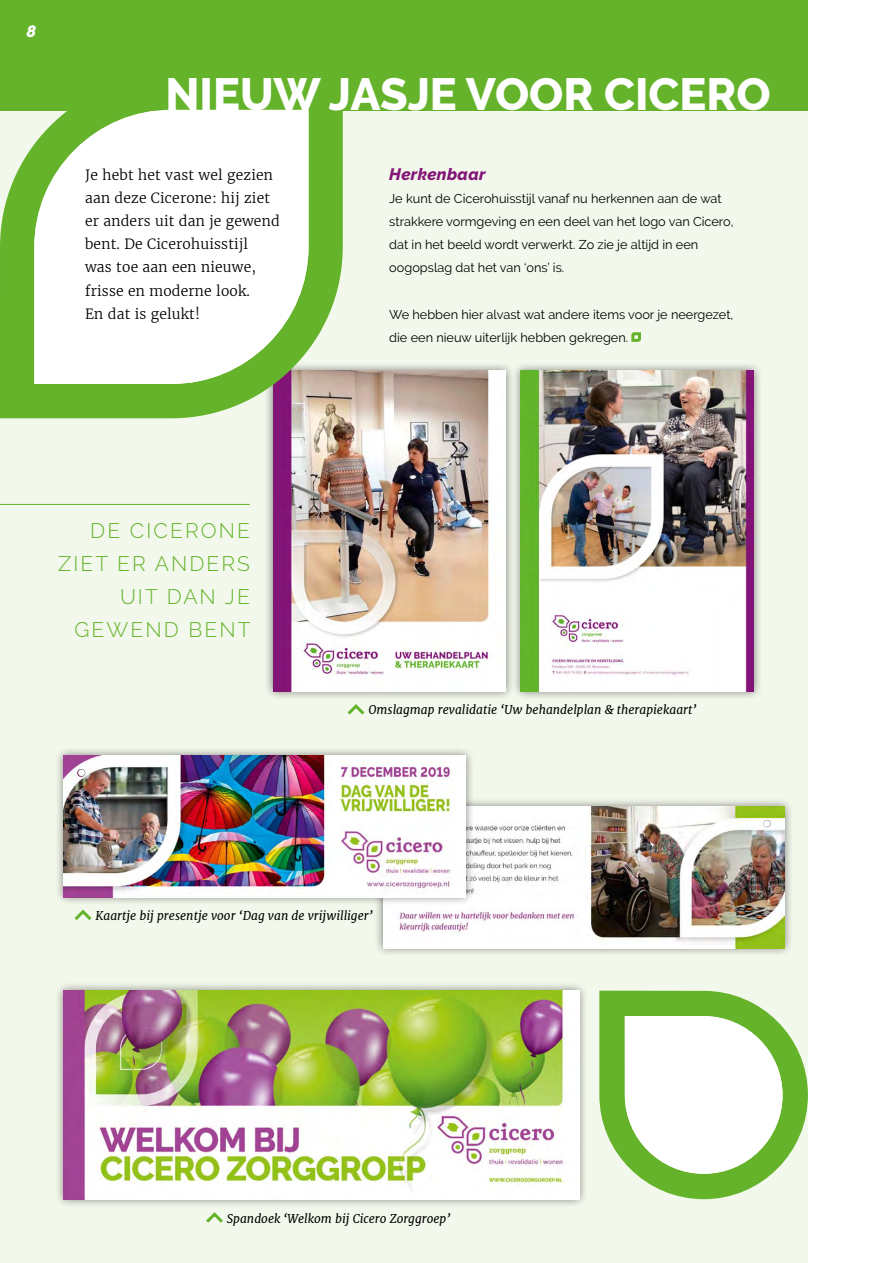
<style>
.page{position:relative;width:893px;height:1263px;background:#fff}
.page>*{position:absolute;margin:0;border:0;box-sizing:border-box;transform-origin:0 0}
.t1{font:800 45px "Raleway";color:#fff}
.t2{font:300 21px/33px "Raleway";letter-spacing:.1em;color:#64b32b;text-align:right}
.t3{font:italic 800 16.5px "Raleway";letter-spacing:.02em;color:#821678}
.t4{font:italic 800 16.5px "Raleway";color:#fff}
.t5{font:300 13.95px/23.1px "Merriweather";letter-spacing:.015em;color:#000}
.t6{font:12.75px/23.1px "Raleway";color:#000}
.t7{font:italic 12px "Merriweather";color:#000}
</style>
<div class="page">
<div style="left:0;top:0;width:808px;height:1263px;background:#f3f8ec"></div>
<div style="left:55px;top:982px;width:533px;height:226px;background:#000;opacity:.5"></div>
<img style="left:64px;top:991px;width:515px;height:208px">
<div style="left:512px;top:362px;width:251px;height:339px;background:#000;opacity:.5"></div>
<img style="left:521px;top:371px;width:233px;height:320px">
<div style="left:264px;top:362px;width:251px;height:339px;background:#000;opacity:.5"></div>
<img style="left:273px;top:371px;width:233px;height:320px">
<div style="left:374px;top:797px;width:420px;height:160px;background:#000;opacity:.5"></div>
<img style="left:383px;top:806px;width:402px;height:142px">
<div style="left:762px;top:818px;width:10px;height:10px;background:#000;opacity:.7"></div>
<div style="left:55px;top:746px;width:419px;height:160px;background:#000;opacity:.5"></div>
<img style="left:64px;top:755px;width:401px;height:142px">
<div style="left:76px;top:768px;width:10px;height:9px;background:#000;opacity:.7"></div>
<div style="left:0;top:0;width:808px;height:110px;background:#64b32b"></div>
<svg style="left:0;top:109px;width:343px;height:309px;fill:#64b32b"></svg>
<svg style="left:34px;top:110px;width:274px;height:274px;background:#f0f7ea"></svg>
<svg style="left:599px;top:991px;width:209px;height:208px"></svg>
<svg style="left:631px;top:332px;width:10px;height:10px"></svg>
<svg style="left:347px;top:704px;width:18px;height:11px"></svg>
<hr style="left:0;top:504px;width:250px;height:1px;background:#64b32b">
<svg style="left:74px;top:909px;width:18px;height:11px"></svg>
<svg style="left:206px;top:1212px;width:17px;height:11px"></svg>
<p class="t4" style="left:26px;top:21px;width:11px">8</p>
<h1 class="t1" style="left:165px;top:69px;width:334px">NIEUW JASJE VOOR</h1>
<h1 class="t1" style="left:604px;top:69px;width:59px">CICERO</h1>
<p class="t5" style="left:85px;top:163px;width:196px">Je hebt het vast wel gezien aan deze Cicerone: hij ziet er anders uit dan je gewend bent. De Cicerohuisstijl<br>was toe aan een nieuwe, frisse en moderne look.<br>En dat is gelukt!</p>
<p class="t3" style="left:389px;top:164px;width:98px">Herkenbaar</p>
<p class="t6" style="left:389px;top:187px;width:346px">Je kunt de Cicerohuisstijl vanaf nu herkennen aan de wat strakkere vormgeving en een deel van het logo van Cicero, dat in het beeld wordt verwerkt. Zo zie je altijd in een oogopslag dat het van ‘ons’ is.</p>
<p class="t6" style="left:389px;top:303px;width:346px">We hebben hier alvast wat andere items voor je neergezet, die een nieuw uiterlijk hebben gekregen.</p>
<h2 class="t2" style="left:58px;top:514px;width:194px">DE CICERONE<br>ZIET ER ANDERS<br>UIT DAN JE<br>GEWEND BENT</h2>
<p class="t7" style="left:368px;top:702px;width:329px">Omslagmap revalidatie ‘Uw behandelplan &amp; therapiekaart’</p>
<p class="t7" style="left:95px;top:908px;width:279px">Kaartje bij presentje voor ‘Dag van de vrijwilliger’</p>
<p class="t7" style="left:227px;top:1210px;width:225px">Spandoek ‘Welkom bij Cicero Zorggroep’</p>
</div>
